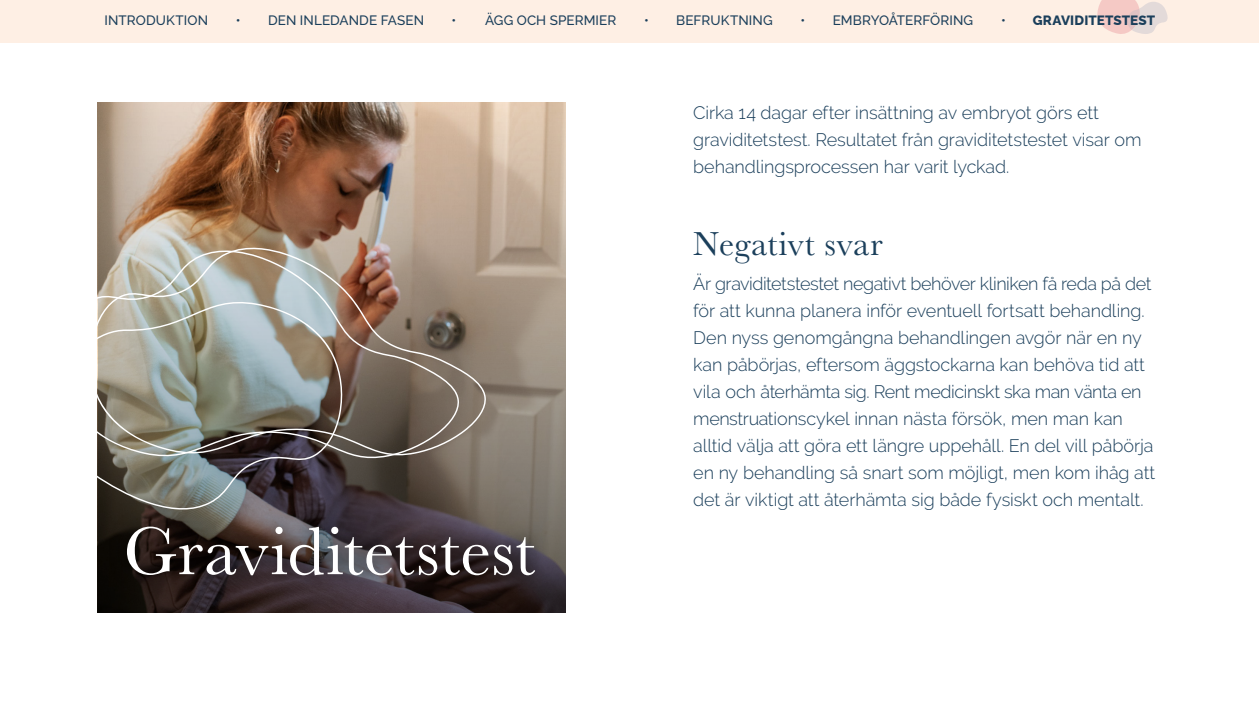
<style>
.page{position:relative;width:1259px;height:706px;background:#fff}
.page>*{position:absolute;margin:0;border:0;box-sizing:border-box;transform-origin:0 0}
.t1{font:70.5px "Baskerville";color:#fff}
.t2{font:34.5px "Baskerville";letter-spacing:.02em;color:#1b3f5b}
.t3{font:300 18px/27px "Raleway";letter-spacing:-.005em;color:#1b3f5b}
.t4{font:500 13.5px "Raleway";letter-spacing:.01em;color:#1b3f5b}
.t5{font:800 13.5px "Raleway";letter-spacing:.01em;color:#1b3f5b}
.s1{font-weight:500}
</style>
<div class="page">
<img style="left:98px;top:102px;width:468px;height:510px">
<svg style="left:460px;top:248px;width:26px;height:210px;background:#918273"></svg>
<img style="left:98px;top:248px;width:362px;height:213px">
<img style="left:98px;top:298px;width:246px;height:211px">
<svg style="left:109px;top:508px;width:442px;height:85px;background:#3b3133"></svg>
<div style="left:0;top:0;width:1259px;height:43px;background:#feefe4"></div>
<svg style="left:1097px;top:0;width:71px;height:34px"></svg>
<p class="t4" style="left:105px;top:10px;width:105px">INTRODUKTION</p>
<p class="t4" style="left:236px;top:10px;width:190px">• DEN INLEDANDE FASEN</p>
<p class="t4" style="left:452px;top:10px;width:166px">• ÄGG OCH SPERMIER</p>
<p class="t4" style="left:644px;top:10px;width:130px">• BEFRUKTNING</p>
<p class="t4" style="left:800px;top:10px;width:174px">• EMBRYOÅTERFÖRING</p>
<p class="t5" style="left:1001px;top:10px;width:156px"><span class="s1">•</span> GRAVIDITETSTEST</p>
<p class="t3" style="left:693px;top:99px;width:450px">Cirka 14 dagar efter insättning av embryot görs ett graviditetstest. Resultatet från graviditetstestet visar om behandlingsprocessen har varit lyckad.</p>
<h1 class="t1" style="left:123px;top:506px;width:413px">Graviditetstest</h1>
<h2 class="t2" style="left:693px;top:221px;width:191px">Negativt svar</h2>
<p class="t3" style="left:693px;top:270px;width:463px">Är graviditetstestet negativt behöver kliniken få reda på det för att kunna planera inför eventuell fortsatt behandling.<br>Den nyss genomgångna behandlingen avgör när en ny kan påbörjas, eftersom äggstockarna kan behöva tid att vila och återhämta sig. Rent medicinskt ska man vänta en menstruationscykel innan nästa försök, men man kan alltid välja att göra ett längre uppehåll. En del vill påbörja en ny behandling så snart som möjligt, men kom ihåg att det är viktigt att återhämta sig både fysiskt och mentalt.</p>
</div>
